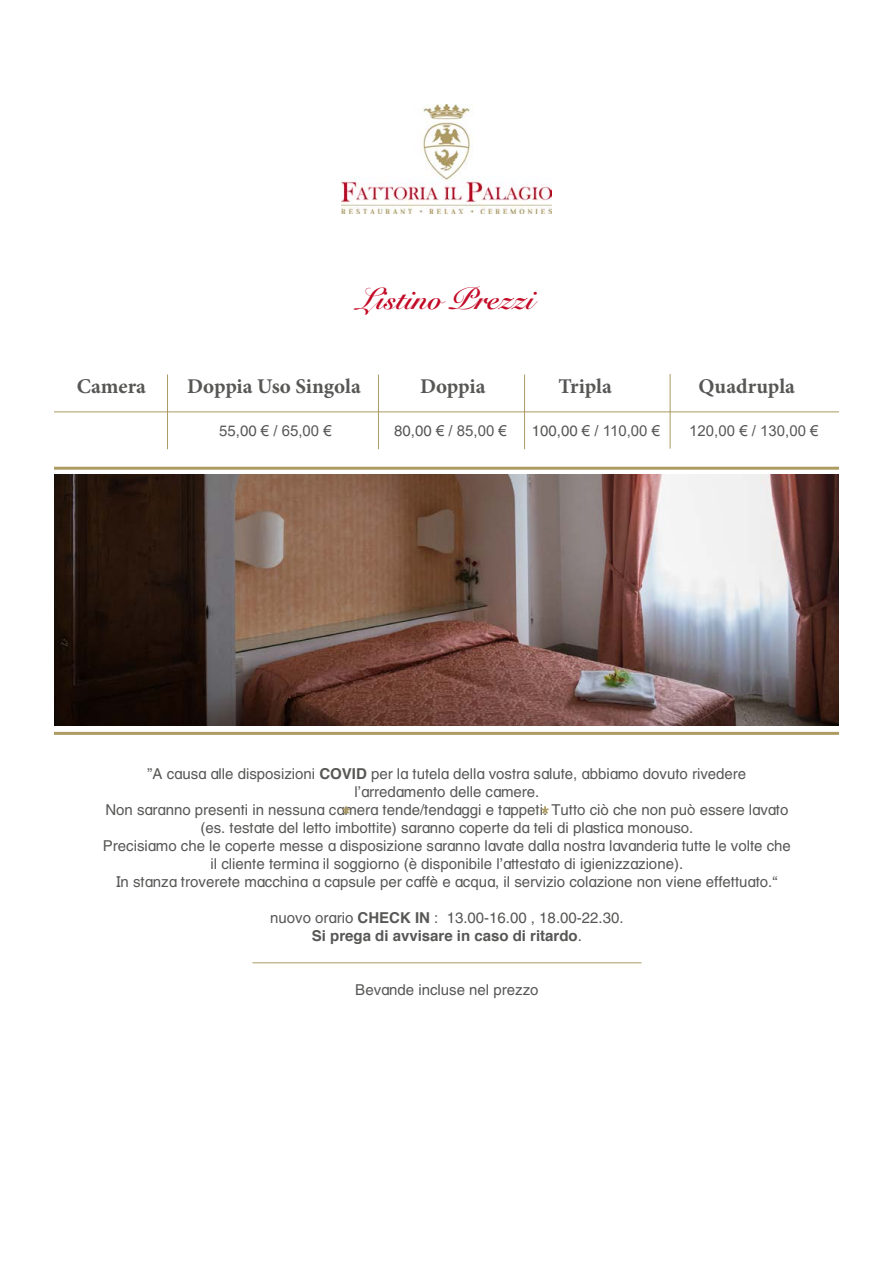
<style>
.page{position:relative;width:893px;height:1263px;background:#fff}
.page>*{position:absolute;margin:0;border:0;box-sizing:border-box;transform-origin:0 0}
.t1{font:30px "Snell Roundhand Bold Script";color:#c30a26}
.t2{font:700 21px "Minion Pro";color:#575756}
.t3{font:15px/18px "New Helvetica";color:#575756;text-align:center}
.t4{font:15px "Arial";color:#575756}
.t5{font:700 15px "Helvetica";color:#575756}
.s1{font-family:"New Helvetica"}
.s2{font-family:"Helvetica";font-weight:700}
.s3{font-family:"New Helvetica";font-weight:400}
</style>
<div class="page">
<img style="left:342px;top:104px;width:209px;height:110px">
<hr style="left:54px;top:411px;width:785px;height:1px;background:#ac9b62">
<hr style="left:252px;top:962px;width:389px;height:1px;background:#ac9b62">
<hr style="left:167px;top:374px;width:1px;height:75px;background:#ac9b62">
<hr style="left:378px;top:374px;width:1px;height:75px;background:#ac9b62">
<hr style="left:524px;top:374px;width:1px;height:75px;background:#ac9b62">
<img style="left:54px;top:475px;width:785px;height:250px">
<hr style="left:54px;top:467px;width:785px;height:3px;background:#ac9b62">
<hr style="left:54px;top:732px;width:785px;height:3px;background:#ac9b62">
<svg style="left:541px;top:806px;width:8px;height:8px"></svg>
<svg style="left:342px;top:806px;width:8px;height:8px"></svg>
<hr style="left:670px;top:374px;width:1px;height:75px;background:#ac9b62">
<h1 class="t1" style="left:359px;top:281px;width:177px">Listino Prezzi</h1>
<h2 class="t2" style="left:77px;top:371px;width:71px">Camera</h2>
<h2 class="t2" style="left:187px;top:371px;width:175px">Doppia Uso Singola</h2>
<h2 class="t2" style="left:420px;top:371px;width:67px">Doppia</h2>
<h2 class="t2" style="left:558px;top:371px;width:55px">Tripla</h2>
<h2 class="t2" style="left:699px;top:371px;width:98px">Quadrupla</h2>
<p class="t4" style="left:219px;top:420px;width:114px"><span class="s1">55,00</span> € / 65,00 €</p>
<p class="t4" style="left:394px;top:420px;width:114px"><span class="s1">80,00</span> € / 85,00 €</p>
<p class="t4" style="left:532px;top:420px;width:130px"><span class="s1">100,00</span> € / 110,00 €</p>
<p class="t4" style="left:689px;top:420px;width:131px">120,00 € / 130,00 €</p>
<p class="t3" style="left:103px;top:764px;width:690px">”A causa alle disposizioni <span class="s2">COVID</span> per la tutela della vostra salute, abbiamo dovuto rivedere l’arredamento delle camere.<br>Non saranno presenti in nessuna camera tende/tendaggi e tappeti. Tutto ciò che non può essere lavato (es. testate del letto imbottite) saranno coperte da teli di plastica monouso.<br>Precisiamo che le coperte messe a disposizione saranno lavate dalla nostra lavanderia tutte le volte che il cliente termina il soggiorno (è disponibile l’attestato di igienizzazione).<br>In stanza troverete macchina a capsule per caffè e acqua, il servizio colazione non viene effettuato.“</p>
<p class="t3" style="left:270px;top:908px;width:355px">nuovo orario <span class="s2">CHECK IN</span> : 13.00-16.00 , 18.00-22.30.</p>
<p class="t5" style="left:312px;top:927px;width:272px">Si prega di avvisare in caso di ritardo<span class="s3">.</span></p>
<p class="t3" style="left:355px;top:980px;width:185px">Bevande incluse nel prezzo</p>
</div>
